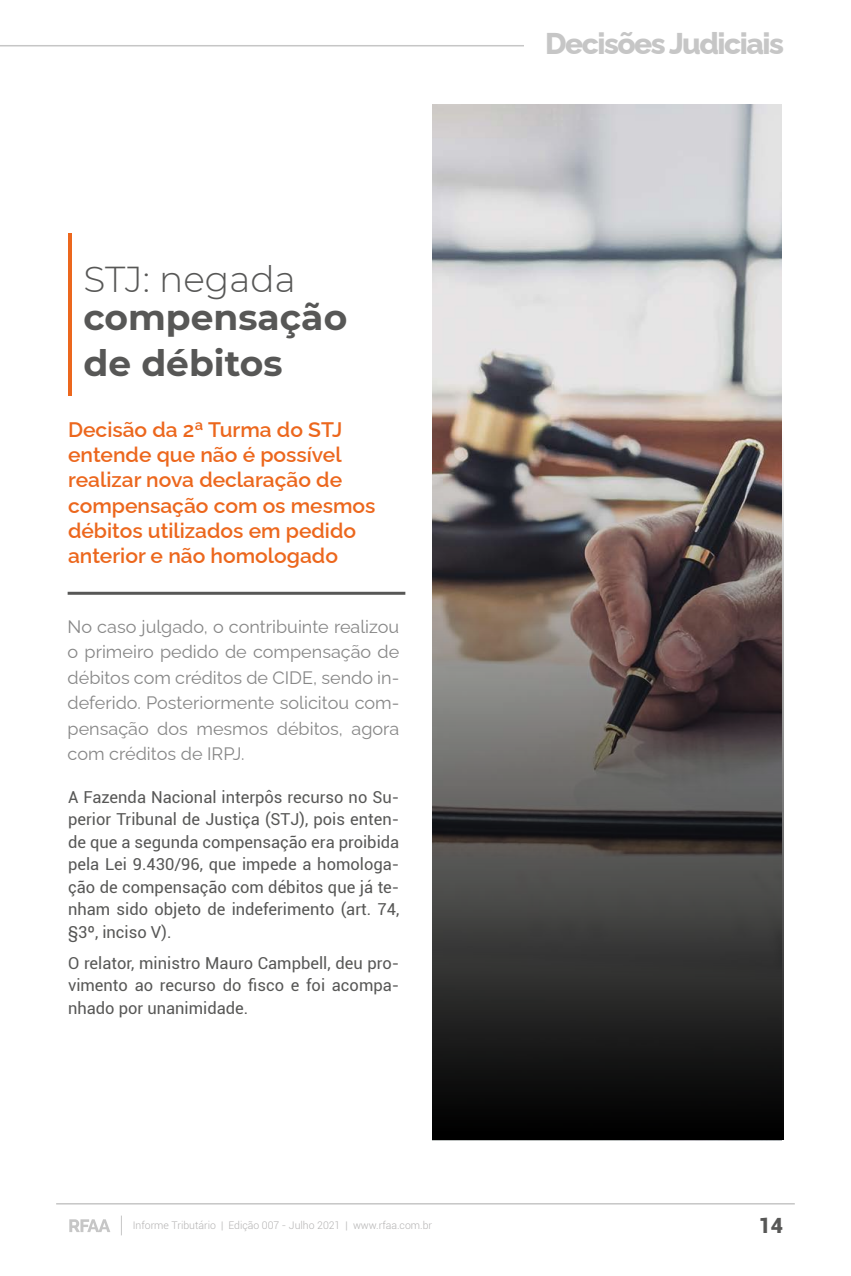
<style>
.page{position:relative;width:851px;height:1276px;background:#fff}
.page>*{position:absolute;margin:0;border:0;box-sizing:border-box;transform-origin:0 0}
.t1{font:700 36px/46px "Montserrat";color:#575756}
.t2{font:300 36px "Montserrat";color:#575756}
.t3{font:800 30px "Raleway";letter-spacing:-.05em;color:#c6c6c6}
.t4{font:600 21px/25.2px "Raleway";color:#ec671d}
.t5{font:900 21px "Roboto";color:#575756}
.t6{font:18px/25.5px "Raleway";color:#878787;text-align:justify}
.t7{font:16.5px/22.5px "Roboto";color:#575756;text-align:justify}
.t8{font:300 10.5px "Roboto";color:#b3b2b2}
</style>
<div class="page">
<img style="left:433px;top:104px;width:348px;height:328px">
<hr style="left:68px;top:233px;width:4px;height:163px;background:#ec671d">
<hr style="left:68px;top:592px;width:337px;height:3px;background:#575756">
<svg style="left:433px;top:432px;width:350px;height:708px;background:#4b4544"></svg>
<svg style="left:121px;top:1215px;width:1px;height:20px"></svg>
<hr style="left:56px;top:1203px;width:738px;height:1px;background:#c6c6c6">
<svg style="left:69px;top:1219px;width:41px;height:13px"></svg>
<hr style="left:0;top:45px;width:524px;height:1px;background:#c6c6c6">
<h1 class="t2" style="left:83px;top:255px;width:214px">STJ: negada</h1>
<h1 class="t1" style="left:83px;top:292px;width:265px">compensação de débitos</h1>
<p class="t4" style="left:68px;top:415px;width:309px">Decisão da 2ª Turma do STJ entende que não é possível realizar nova declaração de compensação com os mesmos débitos utilizados em pedido anterior e não homologado</p>
<p class="t6" style="left:68px;top:611px;width:333px">No caso julgado, o contribuinte realizou o primeiro pedido de compensação de débitos com créditos de CIDE, sendo in&shy;deferido. Posteriormente solicitou com&shy;pensação dos mesmos débitos, agora com créditos de IRPJ.</p>
<p class="t7" style="left:68px;top:785px;width:333px">A Fazenda Nacional interpôs recurso no Su&shy;perior Tribunal de Justiça (STJ), pois enten&shy;de que a segunda compensação era proibida pela Lei 9.430/96, que impede a homologa&shy;ção de compensação com débitos que já te&shy;nham sido objeto de indeferimento (art. 74, §3º, inciso V).</p>
<p class="t7" style="left:68px;top:951px;width:333px">O relator, ministro Mauro Campbell, deu pro&shy;vimento ao recurso do fisco e foi acompa&shy;nhado por unanimidade.</p>
<h2 class="t3" style="left:545px;top:19px;width:240px">Decisões Judiciais</h2>
<p class="t8" style="left:133px;top:1218px;width:301px">Informe Tributário | Edição 007 - Julho 2021 | www.rfaa.com.br</p>
<p class="t5" style="left:758px;top:1211px;width:26px">14</p>
</div>
